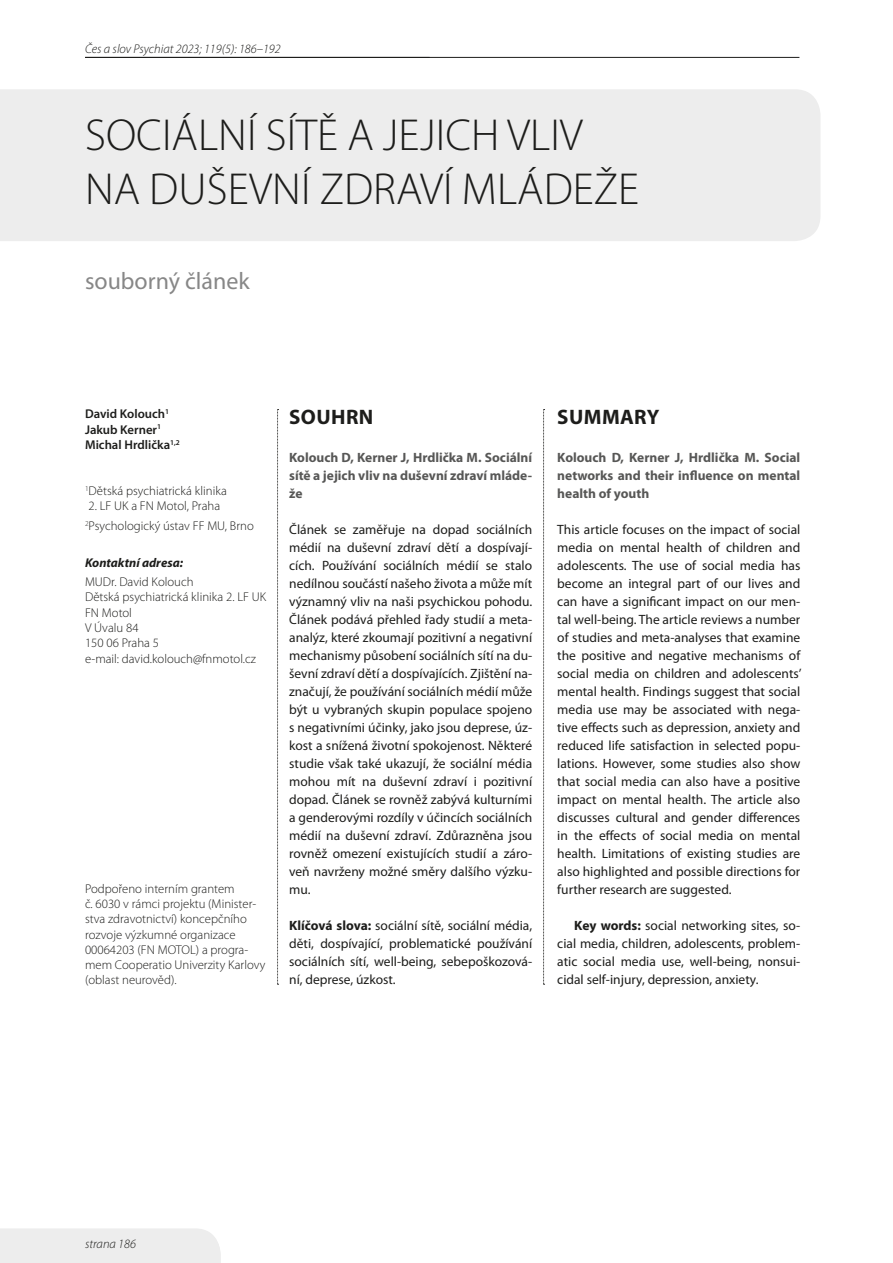
<style>
.page{position:relative;width:893px;height:1263px;background:#fff}
.page>*{position:absolute;margin:0;border:0;box-sizing:border-box;transform-origin:0 0}
.t1{font:300 45px/54px "Myriad Pro";color:#1d1d1b}
.t2{font:24px "Myriad Pro";color:#878787}
.t3{font:700 21px "Myriad Pro";letter-spacing:.02em;color:#1d1d1b}
.t4{font:13.5px/18px "Myriad Pro";color:#1d1d1b;text-align:justify}
.t5{font:700 13.5px/18px "Myriad Pro";color:#575756;text-align:justify}
.t6{font:300 12.75px/15.3px "Myriad Pro";color:#1d1d1b}
.t7{font:italic 300 12.75px "Myriad Pro";color:#1d1d1b}
.t8{font:600 12.75px/15.3px "Myriad Pro";color:#1d1d1b}
.t9{font:italic 700 12.75px "Myriad Pro";color:#1d1d1b}
.s1{font-weight:700}
</style>
<div class="page">
<hr style="left:85px;top:57px;width:714px;height:1px;background:#1d1d1b">
<div style="left:0;top:89px;width:820px;height:152px;background:#ededed"></div>
<div style="left:0;top:1228px;width:221px;height:35px;background:#ededed"></div>
<svg style="left:543px;top:409px;width:2px;height:576px"></svg>
<svg style="left:277px;top:409px;width:2px;height:576px"></svg>
<p class="t7" style="left:85px;top:42px;width:197px">Čes a slov Psychiat 2023; 119(5): 186–192</p>
<h1 class="t1" style="left:85px;top:109px;width:556px">Sociáln í sítě a jejich vliv na duševn í zdraví mládeže</h1>
<h2 class="t2" style="left:85px;top:266px;width:166px">souborný článek</h2>
<p class="t8" style="left:85px;top:406px;width:96px">David Kolouch<sup>1<br></sup>Jakub Kerner<sup>1<br></sup>Michal Hrdlička<sup>1,2</sup></p>
<p class="t6" style="left:85px;top:483px;width:143px"><sup>1</sup>Dětská psychiatrická klinika</p>
<p class="t6" style="left:85px;top:497px;width:170px;line-height:19.5px">2. LF UK a FN Motol, Praha<br><sup>2</sup>Psychologický ústav FF MU, Brno</p>
<p class="t9" style="left:85px;top:554px;width:100px">Kontaktní adresa:</p>
<p class="t6" style="left:85px;top:574px;width:183px">MUDr. David Kolouch<br>Dětská psychiatrická klinika 2. LF UK<br>FN Motol<br>V Úvalu 84<br>150 06 Praha 5<br>e-mail: david.kolouch@fnmotol.cz</p>
<p class="t6" style="left:85px;top:881px;width:182px">Podpořeno interním grantem<br>č. 6030 v rámci projektu (Minister&shy;stva zdravotnictví) koncepčního rozvoje výzkumné organizace<br>00064203 (FN MOTO L) a progra&shy;mem Cooperatio Univerzity Karlovy (oblast neurověd).</p>
<h3 class="t3" style="left:289px;top:404px;width:86px">Souhrn</h3>
<p class="t5" style="left:289px;top:448px;width:245px">Kolouch D, Kerner J, Hrdlička M. Sociální sítě a jejich vliv na duševní zdraví mláde&shy;že</p>
<p class="t4" style="left:289px;top:520px;width:245px">Článek se zaměřuje na dopad sociálních médií na duševní zdraví dětí a dospívají&shy;cích. Používání sociálních médií se stalo nedílnou součástí našeho života a může mít významný vliv na naši psychickou pohodu.<br>Článek podává přehled řady studií a meta&shy;analýz, které zkoumají pozitivní a negativní mechanismy působení sociálních sítí na du&shy;ševní zdraví dětí a dospívajících. Zjištění na&shy;značují, že používání sociálních médií může být u vybraných skupin populace spojeno s negativními účinky, jako jsou deprese, úz&shy;kost a snížená životní spokojenost. Některé studie však také ukazují, že sociální média mohou mít na duševní zdraví i pozitivní dopad. Článek se rovněž zabývá kulturními a genderovými rozdíly v účincích sociálních médií na duševní zdraví. Zdůrazněna jsou rovněž omezení existujících studií a záro&shy;veň navrženy možné směry dalšího výzku&shy;mu.</p>
<p class="t4" style="left:289px;top:916px;width:245px"><span class="s1">Klíčová slova:</span> sociální sítě, sociální média, děti, dospívající, problematické používání sociálních sítí, well-being, sebepoškozová&shy;ní, deprese, úzkost.</p>
<h3 class="t3" style="left:557px;top:404px;width:104px">Summary</h3>
<p class="t5" style="left:557px;top:448px;width:244px">Kolouch D, Kerner J, Hrdlička M. Social networks and their influence on mental health of youth</p>
<p class="t4" style="left:557px;top:520px;width:246px">This article focuses on the impact of social media on mental health of children and adolescents. The use of social media has become an integral part of our lives and can have a significant impact on our men&shy;tal well-being. The article reviews a number of studies and meta-analyses that examine the positive and negative mechanisms of social media on children and adolescents’ mental health. Findings suggest that social media use may be associated with nega&shy;tive effects such as depression, anxiety and reduced life satisfaction in selected popu&shy;lations. However, some studies also show that social media can also have a positive impact on mental health. The article also discusses cultural and gender differences in the effects of social media on mental health. Limitations of existing studies are also highlighted and possible directions for further research are suggested.</p>
<p class="t4" style="left:557px;top:916px;width:245px;text-indent:17px"><span class="s1">Key words:</span> social networking sites, so&shy;cial media, children, adolescents, problem&shy;atic social media use, well-being, nonsui&shy;cidal self-injury, depression, anxiety.</p>
<p class="t7" style="left:85px;top:1237px;width:52px">strana 186</p>
</div>
